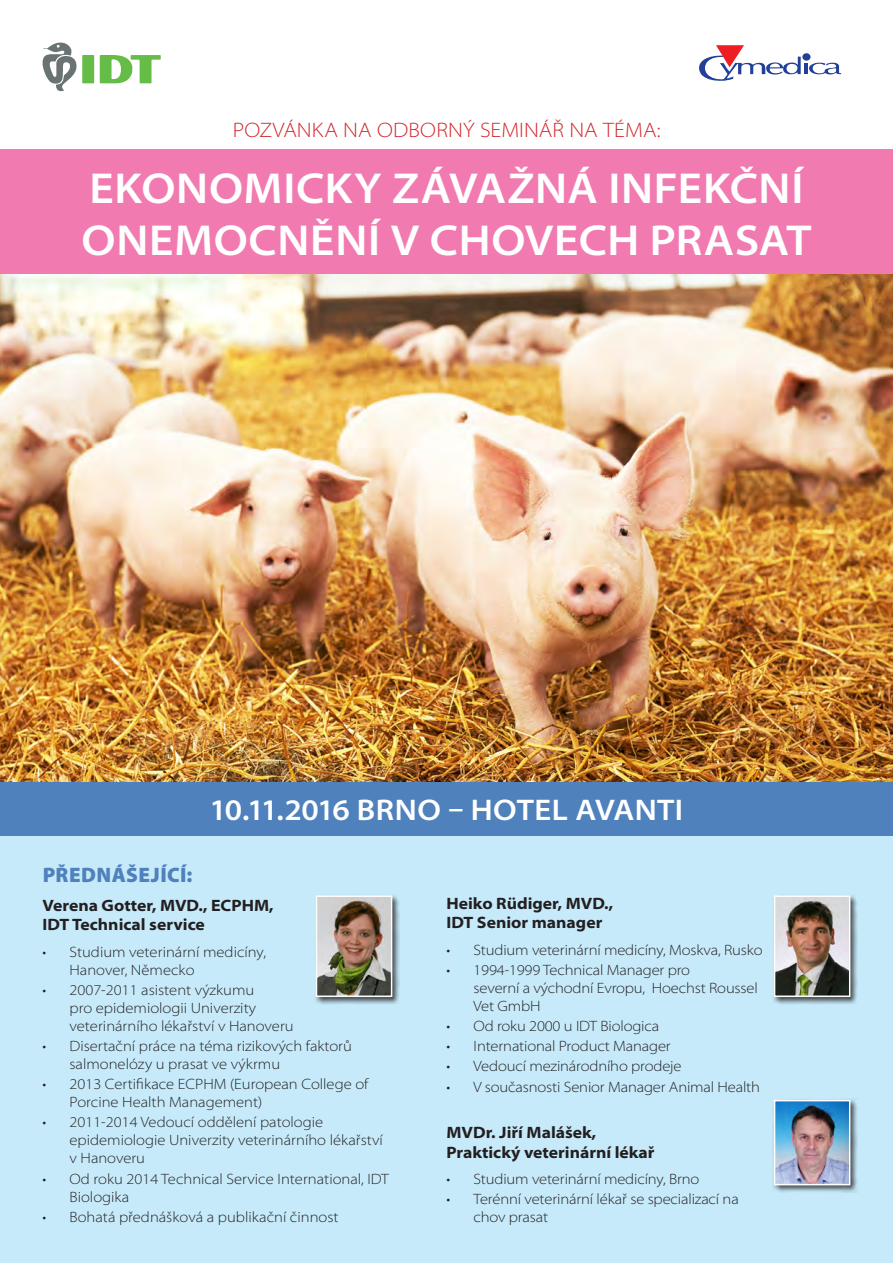
<style>
.page{position:relative;width:893px;height:1263px;background:#fff}
.page>*{position:absolute;margin:0;border:0;box-sizing:border-box;transform-origin:0 0}
.t1{font:600 semi-expanded 43.5px/52.2px "Myriad Pro";letter-spacing:.015em;color:#fff}
.t2{font:600 semi-expanded 30px "Myriad Pro";letter-spacing:.005em;color:#fff}
.t3{font:300 semi-expanded 21px "Myriad Pro";letter-spacing:.005em;color:#d1232a}
.t4{font:900 21px "Myriad Pro";letter-spacing:.02em;color:#4f81bd}
.t5{font:700 semi-expanded 16.5px/19.8px "Myriad Pro";color:#231f20}
.t6{font:300 semi-expanded 15px/18px "Myriad Pro";color:#231f20}
</style>
<div class="page">
<img style="left:0;top:274px;width:893px;height:508px">
<div style="left:0;top:150px;width:893px;height:124px;background:#f17bb0"></div>
<svg style="left:699px;top:45px;width:142px;height:36px"></svg>
<div style="left:0;top:831px;width:893px;height:432px;background:#c6eafa"></div>
<svg style="left:100px;top:55px;width:61px;height:28px"></svg>
<div style="left:82px;top:55px;width:12px;height:28px;background:#65bc46"></div>
<svg style="left:43px;top:43px;width:34px;height:48px"></svg>
<div style="left:314px;top:894px;width:86px;height:110px;background:#231f20;opacity:.75"></div>
<img style="left:319px;top:898px;width:70px;height:96px">
<div style="left:316px;top:895px;width:76px;height:102px;border:2px solid #fff"></div>
<div style="left:772px;top:894px;width:86px;height:110px;background:#231f20;opacity:.75"></div>
<img style="left:777px;top:898px;width:70px;height:96px">
<div style="left:774px;top:895px;width:76px;height:102px;border:2px solid #fff"></div>
<div style="left:772px;top:1098px;width:86px;height:95px;background:#231f20;opacity:.75"></div>
<img style="left:777px;top:1103px;width:70px;height:79px">
<div style="left:774px;top:1100px;width:76px;height:85px;border:2px solid #fff"></div>
<div style="left:0;top:782px;width:893px;height:54px;background:#4f81bd"></div>
<h3 class="t3" style="left:233px;top:119px;width:429px">POZVÁNKA NA ODBORNÝ SEMINÁŘ NA TÉMA:</h3>
<h1 class="t1" style="left:82px;top:162px;width:731px">EKONOMICKY ZÁVAŽNÁ INFEKČNÍ<br>ONEMOCNĚNÍ V CHOVECH PRASAT</h1>
<h2 class="t2" style="left:209px;top:793px;width:475px">10.11.2016 BRNO – HOTEL AVANTI</h2>
<h3 class="t4" style="left:43px;top:863px;width:151px">PŘEDNÁŠEJÍCÍ:</h3>
<p class="t5" style="left:43px;top:895px;width:233px">Verena Gotter, MVD., ECPHM,<br>IDT Technical service</p>
<p class="t6" style="left:70px;top:943px;width:198px;text-indent:-27px">• Studium veterinární medicíny,<br>Hanover, Německo</p>
<p class="t6" style="left:70px;top:981px;width:226px;text-indent:-27px">• 2007-2011 asistent výzkumu<br>pro epidemiologii Univerzity veterinárního lékařství v Hanoveru</p>
<p class="t6" style="left:70px;top:1037px;width:284px;text-indent:-27px">• Disertační práce na téma rizikových faktorů salmonelózy u prasat ve výkrmu</p>
<p class="t6" style="left:70px;top:1075px;width:300px;text-indent:-27px">• 2013 Certifikace ECPHM (European College of<br>Porcine Health Management)</p>
<p class="t6" style="left:70px;top:1113px;width:315px;text-indent:-27px">• 2011-2014 Vedoucí oddělení patologie epidemiologie Univerzity veterinárního lékařství v Hanoveru</p>
<p class="t6" style="left:70px;top:1170px;width:321px;text-indent:-27px">• Od roku 2014 Technical Service International, IDT<br>Biologika</p>
<p class="t6" style="left:43px;top:1208px;width:298px">• Bohatá přednášková a publikační činnost</p>
<p class="t5" style="left:446px;top:893px;width:168px">Heiko Rüdiger, MVD.,<br>IDT Senior manager</p>
<p class="t6" style="left:446px;top:941px;width:318px">• Studium veterinární medicíny, Moskva, Rusko</p>
<p class="t6" style="left:473px;top:961px;width:286px;text-indent:-27px">• 1994-1999 Technical Manager pro<br>severní a východní Evropu, Hoechst Roussel<br>Vet GmbH</p>
<p class="t6" style="left:446px;top:1017px;width:214px">• Od roku 2000 u IDT Biologica</p>
<p class="t6" style="left:446px;top:1037px;width:226px">• International Product Manager</p>
<p class="t6" style="left:446px;top:1057px;width:237px">• Vedoucí mezinárodního prodeje</p>
<p class="t6" style="left:446px;top:1078px;width:315px">• V současnosti Senior Manager Animal Health</p>
<p class="t5" style="left:446px;top:1122px;width:210px">MVDr. Jiří Malášek,<br>Praktický veterinární lékař</p>
<p class="t6" style="left:446px;top:1170px;width:255px">• Studium veterinární medicíny, Brno</p>
<p class="t6" style="left:473px;top:1190px;width:267px;text-indent:-27px">• Terénní veterinární lékař se specializací na chov prasat</p>
</div>
